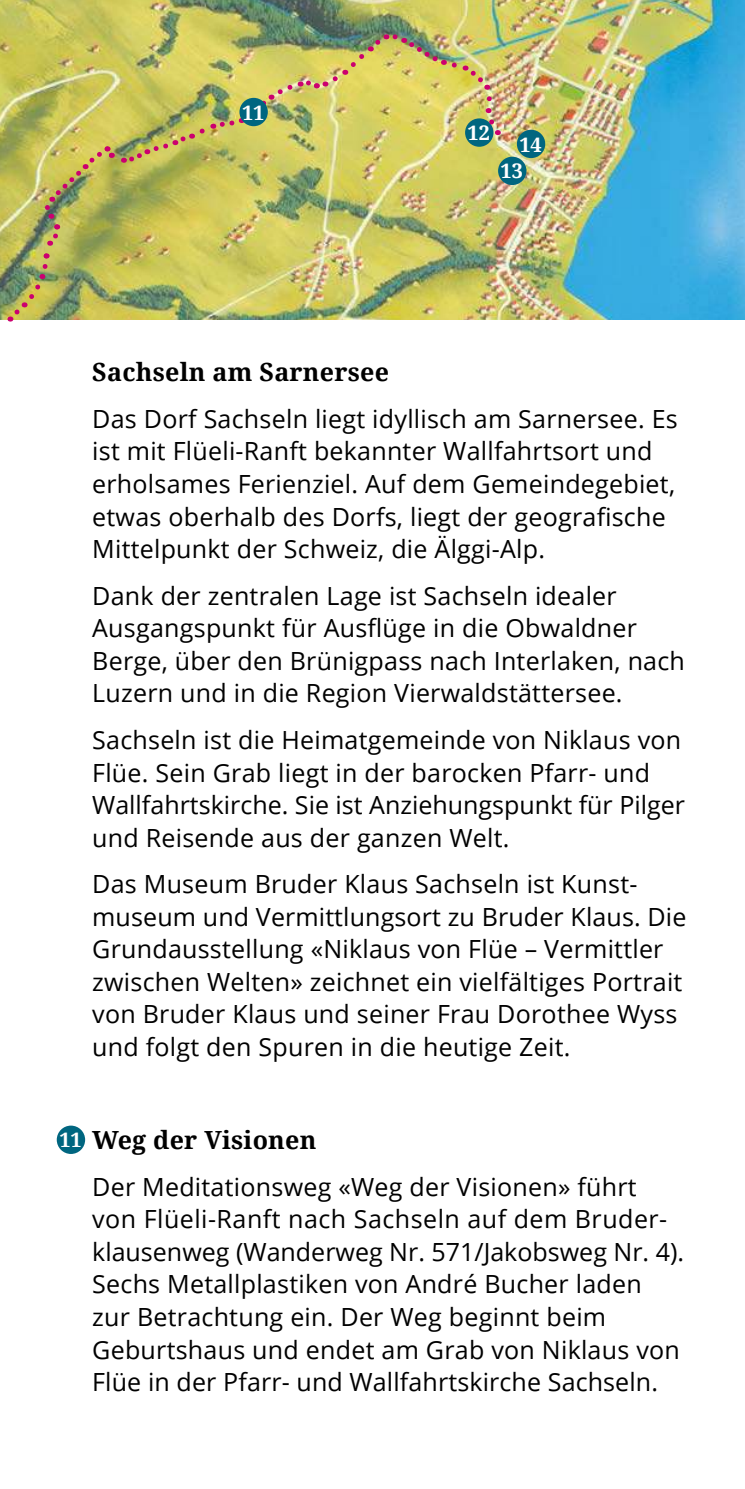
<style>
.page{position:relative;width:745px;height:1489px;background:#fff}
.page>*{position:absolute;margin:0;border:0;box-sizing:border-box;transform-origin:0 0}
.t1{font:25px/32.5px "Open Sans";letter-spacing:.01em;color:#000}
.t2{font:700 25px "Noto Serif";letter-spacing:.01em;color:#000}
.t3{font:700 20px/27px "Noto Serif";color:#fff}
</style>
<div class="page">
<img style="left:0;top:0;width:744px;height:319px">
<img style="left:6px;top:31px;width:492px;height:291px">
<div style="left:239px;top:98px;width:29px;height:28px;background:#006680;border-radius:50%"></div>
<div style="left:516px;top:130px;width:29px;height:28px;background:#006680;border-radius:50%"></div>
<div style="left:497px;top:157px;width:29px;height:28px;background:#006680;border-radius:50%"></div>
<div style="left:57px;top:1125px;width:28px;height:28px;background:#006680;border-radius:50%"></div>
<p class="t3" style="left:242px;top:101px;width:24px">11</p>
<p class="t3" style="left:467px;top:121px;width:24px">12</p>
<p class="t3" style="left:500px;top:133px;width:43px;text-indent:19px">14<br>13</p>
<p class="t2" style="left:92px;top:362px;width:298px">Sachseln am Sarnersee</p>
<p class="t1" style="left:92px;top:405px;width:586px">Das Dorf Sach seln liegt idyllisch am Sarnersee. Es ist mit Flüeli-Ranft bekann ter Wall fahrts ort und erhol sa mes Feri en ziel. Auf dem Gemeindegebiet, etwas oberhalb des Dorfs, liegt der geografische Mittelpunkt der Schweiz, die Älggi-Alp.</p>
<p class="t1" style="left:92px;top:582px;width:594px">Dank der zentralen Lage ist Sachseln idealer Ausgangspunkt für Ausflüge in die Obwaldner Berge, über den Brünigpass nach Interlaken, nach Luzern und in die Region Vierwaldstättersee.</p>
<p class="t1" style="left:92px;top:726px;width:594px">Sachseln ist die Heimatgemeinde von Niklaus von Flüe. Sein Grab liegt in der barocken Pfarr- und Wallfahrtskirche. Sie ist Anziehungspunkt für Pilger und Reisende aus der ganzen Welt.</p>
<p class="t1" style="left:92px;top:870px;width:595px">Das Museum Bruder Klaus Sachseln ist Kunst&shy;museum und Vermittlungsort zu Bruder Klaus. Die Grundausstellung «Niklaus von Flüe – Vermittler zwischen Welten» zeichnet ein vielfältiges Portrait von Bruder Klaus und seiner Frau Dorothee Wyss und folgt den Spuren in die heutige Zeit.</p>
<p class="t3" style="left:59px;top:1128px;width:24px">11</p>
<p class="t2" style="left:92px;top:1129px;width:225px">Weg der Visionen</p>
<p class="t1" style="left:92px;top:1169px;width:593px">Der Meditationsweg «Weg der Visionen» führt von Flüeli-Ranft nach Sachseln auf dem Bruder&shy;klausenweg (Wanderweg Nr. 571/Jakobsweg Nr. 4).<br>Sechs Metallplastiken von André Bucher laden zur Betrachtung ein. Der Weg beginnt beim Geburtshaus und endet am Grab von Niklaus von Flüe in der Pfarr- und Wallfahrtskirche Sachseln.</p>
</div>
